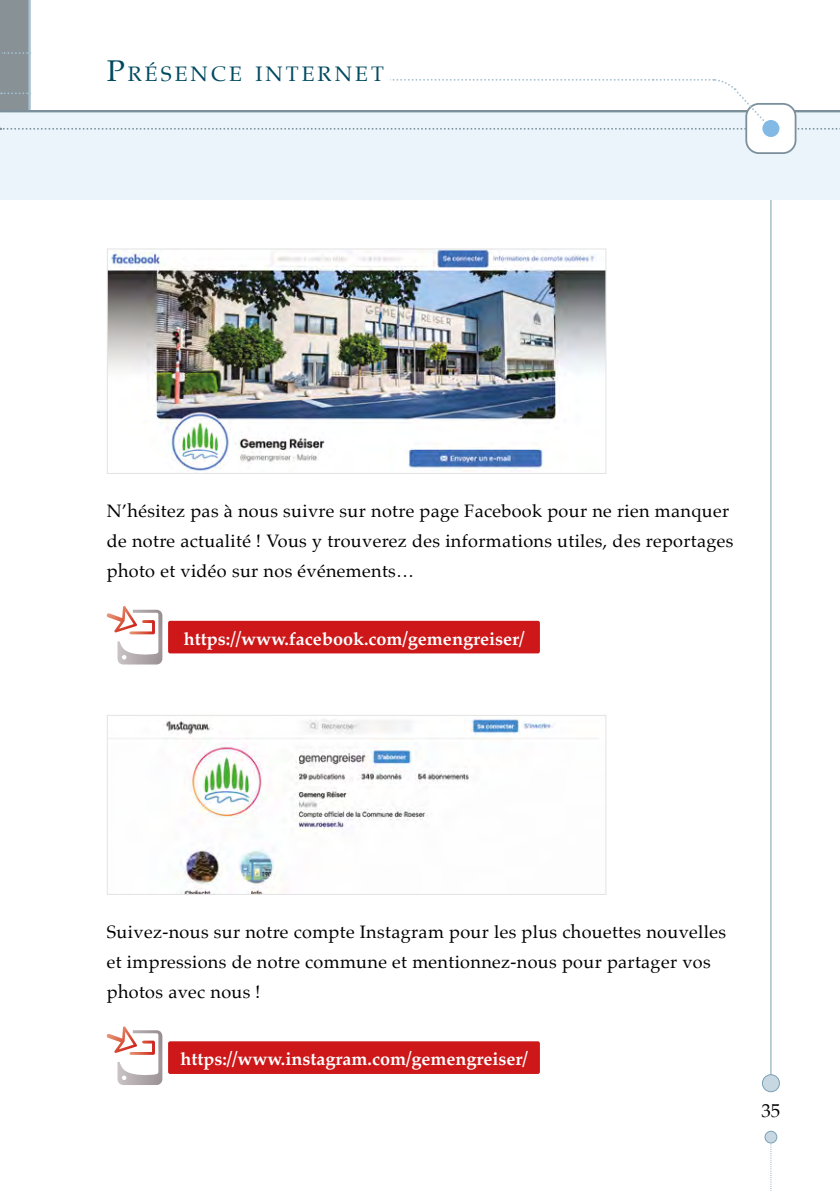
<style>
.page{position:relative;width:840px;height:1191px;background:#fff}
.page>*{position:absolute;margin:0;border:0;box-sizing:border-box;transform-origin:0 0}
.t1{font:21px "Palatino";letter-spacing:.145em;color:#004a60}
.t2{font:18.8px "Palatino";color:#000}
.t3{font:18px/30px "Palatino";letter-spacing:.02em;color:#000}
.t4{font:700 18px "Palatino";color:#fff}
.s1{font-size:30px}
</style>
<div class="page">
<svg style="left:770px;top:1143px;width:1px;height:48px"></svg>
<hr style="left:770px;top:179px;width:1px;height:902px;background:#7aa0b4">
<div style="left:0;top:0;width:839px;height:200px;background:#eaf4fa"></div>
<div style="left:0;top:0;width:839px;height:111px;background:#fff"></div>
<div style="left:0;top:0;width:30px;height:111px;background:#879196"></div>
<svg style="left:2px;top:52px;width:26px;height:2px"></svg>
<div style="left:764px;top:1131px;width:12px;height:12px;background:#c8d8e3;border-radius:50%"></div>
<div style="left:764px;top:1130px;width:12px;height:13px;border:1px solid #7aa0b4;border-radius:50%"></div>
<div style="left:762px;top:1074px;width:17px;height:17px;background:#c8d8e3;border-radius:50%"></div>
<div style="left:761px;top:1074px;width:18px;height:18px;border:1px solid #7aa0b4;border-radius:50%"></div>
<hr style="left:28px;top:0;width:3px;height:111px;background:#a6c0cf">
<div style="left:745px;top:104px;width:50px;height:49px;background:#fff;border-radius:13px"></div>
<div style="left:745px;top:103px;width:51px;height:51px;border:2px solid #7c909b;border-radius:13px"></div>
<div style="left:762px;top:120px;width:17px;height:17px;background:#82b9e5;border-radius:50%"></div>
<svg style="left:0;top:78px;width:840px;height:52px"></svg>
<div style="left:99px;top:59px;width:291px;height:32px;background:#fff"></div>
<img style="left:109px;top:250px;width:495px;height:222px">
<div style="left:107px;top:248px;width:499px;height:226px;border:1px solid #e3e3e3"></div>
<img style="left:109px;top:717px;width:490px;height:176px">
<div style="left:107px;top:715px;width:499px;height:180px;border:1px solid #e3e3e3"></div>
<img style="left:121px;top:614px;width:82px;height:51px">
<svg style="left:106px;top:606px;width:56px;height:58px"></svg>
<div style="left:169px;top:621px;width:370px;height:31px;background:#cd1719"></div>
<div style="left:168px;top:621px;width:371px;height:32px;border:1px solid #cd1719"></div>
<img style="left:162px;top:1035px;width:1px;height:46px">
<svg style="left:106px;top:1026px;width:56px;height:59px"></svg>
<div style="left:169px;top:1042px;width:370px;height:31px;background:#cd1719"></div>
<div style="left:168px;top:1041px;width:371px;height:33px;border:1px solid #cd1719"></div>
<p class="t1" style="left:107px;top:56px;width:278px"><span class="s1">P</span>RÉSENCE INTERNET</p>
<p class="t3" style="left:107px;top:496px;width:627px">N’hésitez pas à nous suivre sur notre page Facebook pour ne rien manquer de notre actualité ! Vous y trouverez des informations utiles, des reportages photo et vidéo sur nos événements…</p>
<p class="t4" style="left:184px;top:623px;width:342px">https://www.facebook.com/gemengreiser/</p>
<p class="t3" style="left:107px;top:917px;width:620px">Suivez-nous sur notre compte Instagram pour les plus chouettes nouvelles et impressions de notre commune et mentionnez-nous pour partager vos photos avec nous !</p>
<p class="t4" style="left:180px;top:1043px;width:349px">https://www.instagram.com/gemengreiser/</p>
<p class="t2" style="left:761px;top:1094px;width:20px">35</p>
</div>
